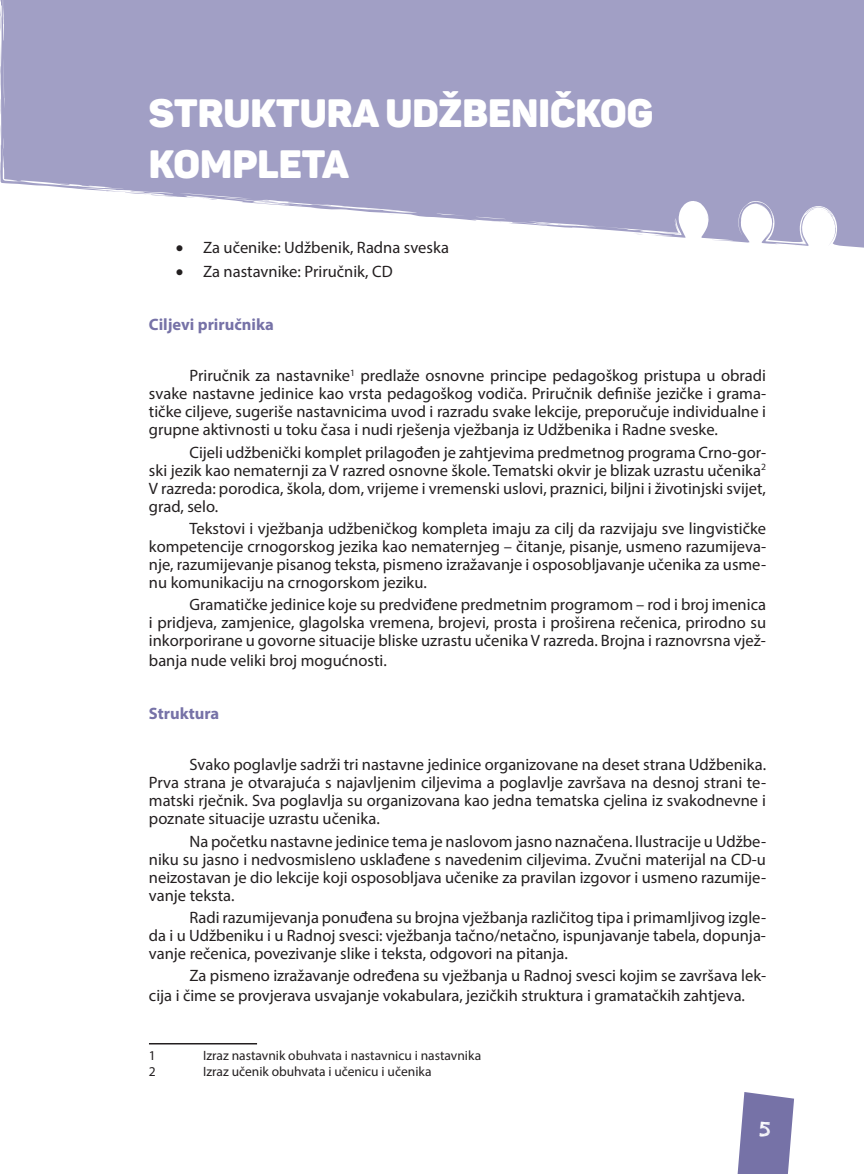
<style>
.page{position:relative;width:864px;height:1174px;background:#fff}
.page>*{position:absolute;margin:0;border:0;box-sizing:border-box;transform-origin:0 0}
.t1{font:39px/51px "Panton Black Caps";color:#fff}
.t2{font:16.5px/18px "Myriad Pro";color:#231f20;text-align:justify}
.t3{font:700 16.5px "Myriad Pro";color:#7672a7}
.t4{font:13.5px "Myriad Pro";color:#231f20}
</style>
<div class="page">
<svg style="left:0;top:0;width:863px;height:248px;fill:#a19fc5"></svg>
<svg style="left:820px;top:209px;width:15px;height:37px"></svg>
<svg style="left:631px;top:233px;width:13px;height:1px"></svg>
<svg style="left:553px;top:224px;width:12px;height:1px"></svg>
<svg style="left:484px;top:220px;width:18px;height:2px"></svg>
<svg style="left:340px;top:206px;width:13px;height:1px"></svg>
<svg style="left:384px;top:210px;width:18px;height:5px"></svg>
<svg style="left:190px;top:196px;width:32px;height:4px"></svg>
<svg style="left:123px;top:192px;width:36px;height:2px"></svg>
<svg style="left:77px;top:186px;width:19px;height:1px"></svg>
<svg style="left:0;top:87px;width:2px;height:29px"></svg>
<hr style="left:149px;top:1043px;width:108px;height:1px;background:#231f20">
<svg style="left:737px;top:1092px;width:56px;height:82px"></svg>
<h1 class="t1" style="left:149px;top:87px;width:505px">STRUKTURA UDŽBENIČKOG<br>KOMPLETA</h1>
<p class="t2" style="left:176px;top:238px;width:274px">• Za učenike: Udžbenik, Radna sveska</p>
<p class="t2" style="left:176px;top:262px;width:218px">• Za nastavnike: Priručnik, CD</p>
<p class="t3" style="left:149px;top:314px;width:126px">Ciljevi priručnika</p>
<p class="t2" style="left:149px;top:366px;width:618px;text-indent:40px">Priručnik za nastavnike<sup>1</sup> predlaže osnovne principe pedagoškog pristupa u obradi svake nastavne jedinice kao vrsta pedagoškog vodiča. Priručnik definiše jezičke i grama&shy;tičke ciljeve, sugeriše nastavnicima uvod i razradu svake lekcije, preporučuje individualne i grupne aktivnosti u toku časa i nudi rješenja vježbanja iz Udžbenika i Radne sveske.</p>
<p class="t2" style="left:149px;top:443px;width:618px;text-indent:41px">Cijeli udžbenički komplet prilagođen je zahtjevima predmetnog programa Crno-gor&shy;ski jezik kao nematernji za V razred osnovne škole. Tematski okvir je blizak uzrastu učenika<sup>2<br></sup>V razreda: porodica, škola, dom, vrijeme i vremenski uslovi, praznici, biljni i životinjski svijet, grad, selo.</p>
<p class="t2" style="left:149px;top:519px;width:618px;text-indent:41px">Tekstovi i vježbanja udžbeničkog kompleta imaju za cilj da razvijaju sve lingvističke kompetencije crnogorskog jezika kao nematernjeg – čitanje, pisanje, usmeno razumijeva&shy;nje, razumijevanje pisanog teksta, pismeno izražavanje i osposobljavanje učenika za usme&shy;nu komunikaciju na crnogorskom jeziku.</p>
<p class="t2" style="left:149px;top:595px;width:618px;text-indent:41px">Gramatičke jedinice koje su predviđene predmetnim programom – rod i broj imenica i pridjeva, zamjenice, glagolska vremena, brojevi, prosta i proširena rečenica, prirodno su inkorporirane u govorne situacije bliske uzrastu učenika V razreda. Brojna i raznovrsna vjež-</p>
<p class="t2" style="left:149px;top:651px;width:239px">banja nude veliki broj mogućnosti.</p>
<p class="t3" style="left:149px;top:702px;width:72px">Struktura</p>
<p class="t2" style="left:149px;top:755px;width:618px;text-indent:41px">Svako poglavlje sadrži tri nastavne jedinice organizovane na deset strana Udžbenika.<br>Prva strana je otvarajuća s najavljenim ciljevima a poglavlje završava na desnoj strani te&shy;matski rječnik. Sva poglavlja su organizovana kao jedna tematska cjelina iz svakodnevne i poznate situacije uzrastu učenika.</p>
<p class="t2" style="left:149px;top:832px;width:618px;text-indent:41px">Na početku nastavne jedinice tema je naslovom jasno naznačena. Ilustracije u Udžbe&shy;niku su jasno i nedvosmisleno usklađene s navedenim ciljevima. Zvučni materijal na CD-u neizostavan je dio lekcije koji osposobljava učenike za pravilan izgovor i usmeno razumije&shy;vanje teksta.</p>
<p class="t2" style="left:149px;top:908px;width:618px;text-indent:41px">Radi razumijevanja ponuđena su brojna vježbanja različitog tipa i primamljivog izgle&shy;da i u Udžbeniku i u Radnoj svesci: vježbanja tačno/netačno, ispunjavanje tabela, dopunja&shy;vanje rečenica, povezivanje slike i teksta, odgovori na pitanja.</p>
<p class="t2" style="left:149px;top:965px;width:618px;line-height:19.8px;text-indent:41px">Za pismeno izražavanje određena su vježbanja u Radnoj svesci kojim se završava lek&shy;cija i čime se provjerava usvajanje vokabulara, jezičkih struktura i gramatačkih zahtjeva.</p>
<p class="t4" style="left:149px;top:1047px;width:8px">1</p>
<p class="t4" style="left:203px;top:1047px;width:279px">Izraz nastavnik obuhvata i nastavnicu i nastavnika</p>
<p class="t4" style="left:149px;top:1063px;width:8px">2</p>
<p class="t4" style="left:203px;top:1063px;width:230px">Izraz učenik obuhvata i učenicu i učenika</p>
</div>
